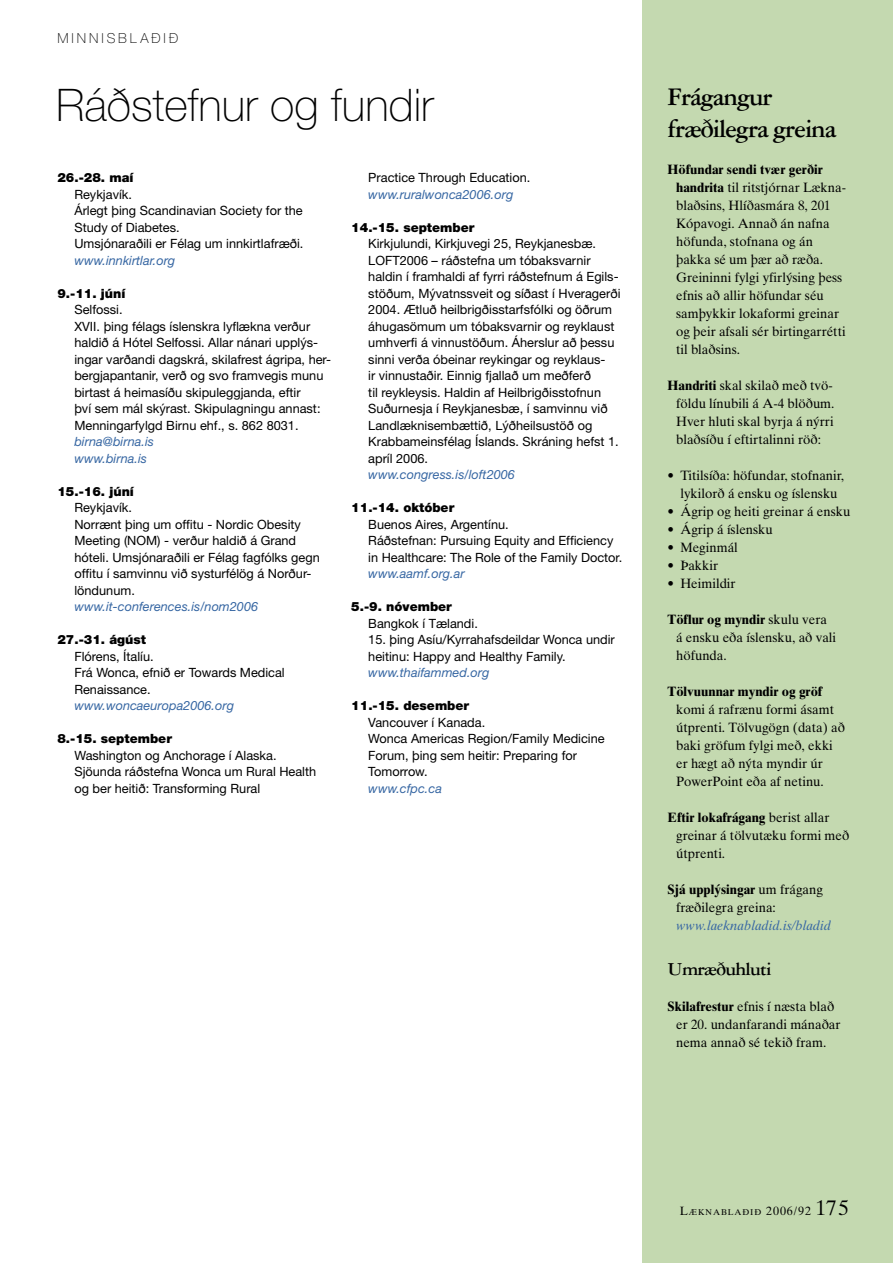
<style>
.page{position:relative;width:893px;height:1263px;background:#fff}
.page>*{position:absolute;margin:0;border:0;box-sizing:border-box;transform-origin:0 0}
.t1{font:100 45px "Helvetica Neue";color:#000}
.t2{font:700 27px/31.5px "Garamond Three";letter-spacing:-.04em;color:#000}
.t3{font:700 19.5px "Garamond Three";letter-spacing:-.04em;color:#000}
.t4{font:100 13.8px "Helvetica Neue";letter-spacing:.215em;color:#000}
.t5{font:13.5px/18px "Times Ten";color:#000}
.t6{font:italic 13.5px "Times Ten";color:#3767a3}
.t7{font:700 13.5px "Times Ten";color:#000}
.t8{font:12.75px/16.5px "Helvetica Neue";color:#000}
.t9{font:italic 12.75px/16.5px "Helvetica Neue";color:#3767a3}
.t10{font:900 12.75px "Helvetica Neue";color:#000}
.t11{font:8.4px "Times Ten";letter-spacing:.105em;color:#000}
.s1{font-weight:700}
.s2{font-size:12px}
.s3{font-size:21px}
</style>
<div class="page">
<div style="left:642px;top:0;width:251px;height:1263px;background:#c4d9b0"></div>
<p class="t4" style="left:57px;top:30px;width:122px">MINNISBLAÐIÐ</p>
<h1 class="t1" style="left:56px;top:79px;width:379px">Ráðstefnur og fundir</h1>
<p class="t10" style="left:57px;top:170px;width:78px">26.-28. maí</p>
<p class="t8" style="left:74px;top:186px;width:231px">Reykjavík.<br>Árlegt þing Scandinavian Society for the<br>Study of Diabetes.<br>Umsjónaraðili er Félag um innkirtlafræði.</p>
<p class="t9" style="left:74px;top:251px;width:102px">www.innkirtlar.org</p>
<p class="t10" style="left:57px;top:285px;width:70px">9.-11. júní</p>
<p class="t8" style="left:74px;top:301px;width:258px">Selfossi.<br>XVII. þing félags íslenskra lyflækna verður haldið á Hótel Selfossi. Allar nánari upplýs&shy;ingar varðandi dagskrá, skilafrest ágripa, her&shy;bergjapantanir, verð og svo framvegis munu birtast á heimasíðu skipuleggjanda, eftir<br>því sem mál skýrast. Skipulagningu annast:<br>Menningarfylgd Birnu ehf., s. 862 8031.</p>
<p class="t9" style="left:74px;top:433px;width:81px">birna@birna.is www.birna.is</p>
<p class="t10" style="left:57px;top:483px;width:78px">15.-16. júní</p>
<p class="t8" style="left:74px;top:499px;width:247px">Reykjavík.<br>Norrænt þing um offitu - Nordic Obesity<br>Meeting (NOM) - verður haldið á Grand hóteli. Umsjónaraðili er Félag fagfólks gegn offitu í samvinnu við systurfélög á Norður&shy;löndunum.</p>
<p class="t9" style="left:74px;top:598px;width:185px">www.it-conferences.is/nom2006</p>
<p class="t10" style="left:57px;top:632px;width:90px">27.-31. ágúst</p>
<p class="t8" style="left:74px;top:648px;width:212px">Flórens, Ítalíu.<br>Frá Wonca, efnið er Towards Medical<br>Renaissance.</p>
<p class="t9" style="left:74px;top:697px;width:161px">www.woncaeuropa2006.org</p>
<p class="t10" style="left:57px;top:731px;width:116px">8.-15. september</p>
<p class="t8" style="left:74px;top:747px;width:243px">Washington og Anchorage í Alaska.<br>Sjöunda ráðstefna Wonca um Rural Health og ber heitið: Transforming Rural</p>
<p class="t8" style="left:368px;top:169px;width:164px">Practice Through Education.</p>
<p class="t9" style="left:368px;top:186px;width:146px">www.ruralwonca2006.org</p>
<p class="t10" style="left:351px;top:220px;width:125px">14.-15. september</p>
<p class="t8" style="left:368px;top:235px;width:254px">Kirkjulundi, Kirkjuvegi 25, Reykjanesbæ.<br>LOFT2006 – ráðstefna um tóbaksvarnir haldin í framhaldi af fyrri ráðstefnum á Egils&shy;stöðum, Mývatnssveit og síðast í Hveragerði 2004. Ætluð heilbrigðisstarfsfólki og öðrum áhugasömum um tóbaksvarnir og reyklaust umhverfi á vinnustöðum. Áherslur að þessu sinni verða óbeinar reykingar og reyklaus-<br>ir vinnustaðir. Einnig fjallað um meðferð<br>til reykleysis. Haldin af Heilbrigðisstofnun Suðurnesja í Reykjanesbæ, í samvinnu við Landlæknisembættið, Lýðheilsustöð og Krabbameinsfélag Íslands. Skráning hefst 1. apríl 2006.</p>
<p class="t9" style="left:368px;top:466px;width:148px">www.congress.is/loft2006</p>
<p class="t10" style="left:351px;top:500px;width:105px">11.-14. október</p>
<p class="t8" style="left:368px;top:516px;width:255px">Buenos Aires, Argentínu.<br>Ráðstefnan: Pursuing Equity and Efficiency in Healthcare: The Role of the Family Doctor.</p>
<p class="t9" style="left:368px;top:565px;width:98px">www.aamf.org.ar</p>
<p class="t10" style="left:351px;top:599px;width:102px">5.-9. nóvember</p>
<p class="t8" style="left:368px;top:615px;width:111px">Bangkok í Tælandi.</p>
<p class="t8" style="left:368px;top:631px;width:248px">15. þing Asíu/Kyrrahafsdeildar Wonca undir heitinu: Happy and Healthy Family.</p>
<p class="t9" style="left:368px;top:664px;width:123px">www.thaifammed.org</p>
<p class="t10" style="left:351px;top:698px;width:119px">11.-15. desember</p>
<p class="t8" style="left:368px;top:714px;width:238px">Vancouver í Kanada.<br>Wonca Americas Region/Family Medicine<br>Forum, þing sem heitir: Preparing for<br>Tomorrow.</p>
<p class="t9" style="left:368px;top:780px;width:75px">www.cfpc.ca</p>
<h2 class="t2" style="left:668px;top:81px;width:170px">Frágangur fræðilegra greina</h2>
<p class="t5" style="left:676px;top:161px;width:171px;text-indent:-9px"><span class="s1">Höfundar sendi tvær gerðir handrita</span> til ritstjórnar Lækna&shy;blaðsins, Hlíðasmára 8, 201<br>Kópavogi. Annað án nafna höfunda, stofnana og án þakka sé um þær að ræða.<br>Greininni fylgi yfirlýsing þess efnis að allir höfundar séu samþykkir lokaformi greinar og þeir afsali sér birtingarrétti til blaðsins.</p>
<p class="t5" style="left:676px;top:377px;width:160px;text-indent:-9px"><span class="s1">Handriti</span> skal skilað með tvö&shy;földu línubili á A-4 blöðum.<br>Hver hluti skal byrja á nýrri blaðsíðu í eftirtalinni röð:</p>
<p class="t5" style="left:668px;top:467px;width:178px;text-align:center">• Titilsíða: höfundar, stofnanir, lykilorð á ensku og íslensku</p>
<p class="t5" style="left:668px;top:503px;width:184px">• Ágrip og heiti greinar á ensku</p>
<p class="t5" style="left:668px;top:521px;width:107px">• Ágrip á íslensku</p>
<p class="t5" style="left:668px;top:539px;width:72px">• Meginmál</p>
<p class="t5" style="left:668px;top:557px;width:52px">• Þakkir</p>
<p class="t5" style="left:668px;top:575px;width:70px">• Heimildir</p>
<p class="t5" style="left:676px;top:611px;width:162px;text-indent:-9px"><span class="s1">Töflur og myndir</span> skulu vera á ensku eða íslensku, að vali höfunda.</p>
<p class="t7" style="left:668px;top:683px;width:156px">Tölvuunnar myndir og gröf</p>
<p class="t5" style="left:676px;top:701px;width:170px">komi á rafrænu formi ásamt útprenti. Tölvugögn (data) að baki gröfum fylgi með, ekki er hægt að nýta myndir úr<br>PowerPoint eða af netinu.</p>
<p class="t5" style="left:676px;top:809px;width:175px;text-indent:-9px"><span class="s1">Eftir lokafrágang</span> berist allar greinar á tölvutæku formi með útprenti.</p>
<p class="t5" style="left:676px;top:881px;width:148px;text-indent:-9px"><span class="s1">Sjá upplýsingar</span> um frágang fræðilegra greina:</p>
<p class="t6" style="left:676px;top:918px;width:157px">www.laeknabladid.is/bladid</p>
<h3 class="t3" style="left:668px;top:959px;width:105px">Umræðuhluti</h3>
<p class="t5" style="left:676px;top:998px;width:166px;text-indent:-9px"><span class="s1">Skilafrestur</span> efnis í næsta blað er 20. undanfarandi mánaðar nema annað sé tekið fram.</p>
<p class="t11" style="left:680px;top:1207px;width:170px"><span class="s2">L</span>ÆKNABLAÐIÐ <span class="s2">2006/92</span> <span class="s3">175</span></p>
</div>
